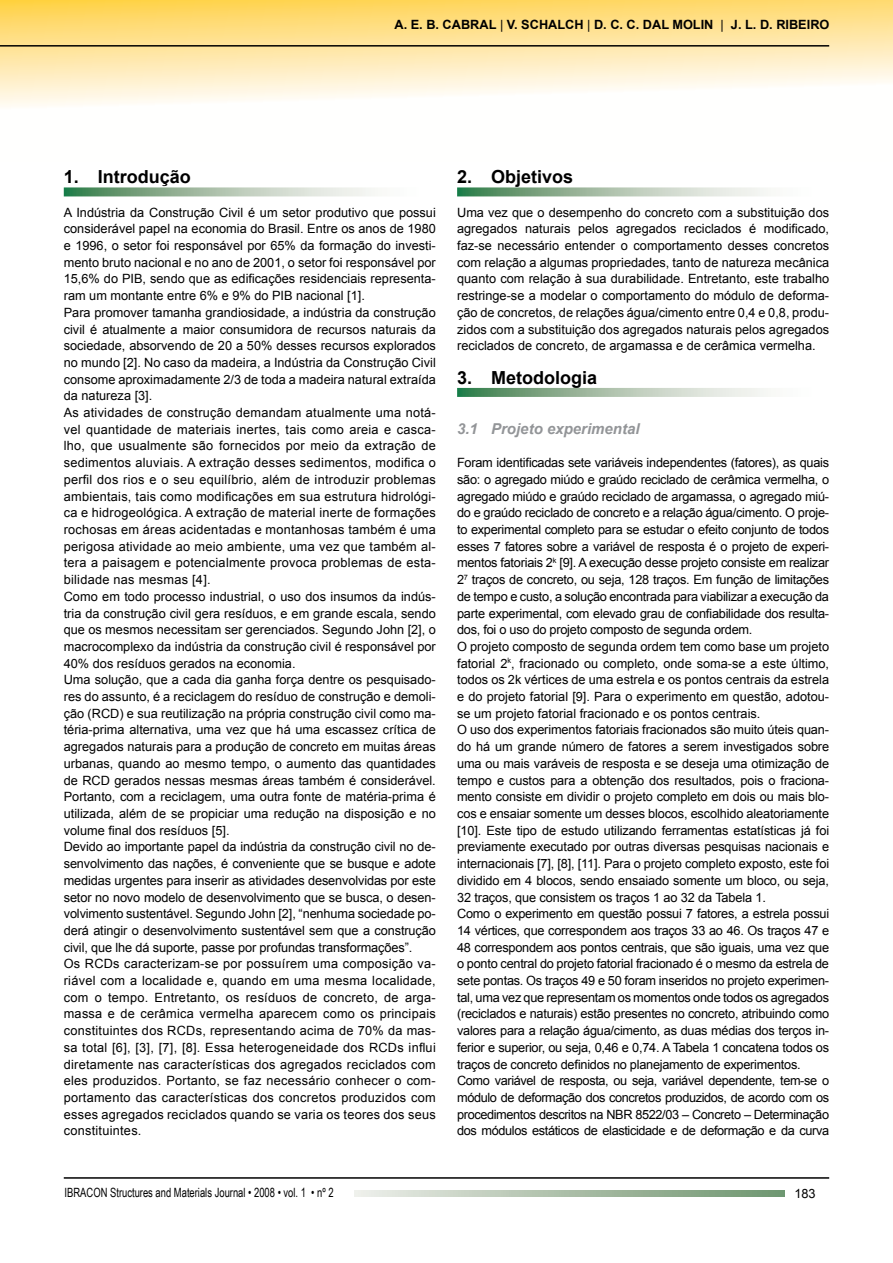
<style>
.page{position:relative;width:893px;height:1263px;background:#fff}
.page>*{position:absolute;margin:0;border:0;box-sizing:border-box;transform-origin:0 0}
.t1{font:700 18px "Arial";color:#000}
.t2{font:italic 700 15px "Arial";color:#939598}
.t3{font:12.75px/16.6px "Arial";color:#000}
.t4{font:12.75px/16.6px "Arial";letter-spacing:-.02em;color:#000}
.t5{font:12.75px "Arial Narrow";color:#000;scale:.9 1}
.t6{font:700 12.75px "Arial";color:#000}
.s1{font-weight:400}
</style>
<div class="page">
<svg style="left:0;top:0;width:893px;height:107px"></svg>
<hr style="left:64px;top:1177px;width:765px;height:2px;background:#000">
<hr style="left:0;top:45px;width:829px;height:2px;background:#000">
<svg style="left:354px;top:1190px;width:431px;height:6px"></svg>
<svg style="left:64px;top:187px;width:311px;height:9px"></svg>
<svg style="left:457px;top:187px;width:311px;height:9px"></svg>
<svg style="left:457px;top:388px;width:311px;height:9px"></svg>
<p class="t6" style="left:394px;top:16px;width:436px">A. E. B. CABRAL <span class="s1">|</span> V. SCHALCH <span class="s1">|</span> D. C. C. DAL MOLIN <span class="s1">|</span> J. L. D. RIBEIRO</p>
<h1 class="t1" style="left:64px;top:165px;width:129px">1. Introdução</h1>
<p class="t3" style="left:64px;top:204px;width:374px">A Indústria da Construção Civil é um setor produtivo que possui considerável papel na economia do Brasil. Entre os anos de 1980 e 1996, o setor foi responsável por 65% da formação do investi&shy;mento bruto nacional e no ano de 2001, o setor foi responsável por 15,6% do PIB, sendo que as edificações residenciais representa&shy;ram um montante entre 6% e 9% do PIB nacional [1].<br>Para promover tamanha grandiosidade, a indústria da construção civil é atualmente a maior consumidora de recursos naturais da sociedade, absorvendo de 20 a 50% desses recursos explorados no mundo [2]. No caso da madeira, a Indústria da Construção Civil consome aproximadamente 2/3 de toda a madeira natural extraída da natureza [3].<br>As atividades de construção demandam atualmente uma notá&shy;vel quantidade de materiais inertes, tais como areia e casca&shy;lho, que usualmente são fornecidos por meio da extração de sedimentos aluviais. A extração desses sedimentos, modifica o perfil dos rios e o seu equilíbrio, além de introduzir problemas ambientais, tais como modificações em sua estrutura hidrológi&shy;ca e hidrogeológica. A extração de material inerte de formações rochosas em áreas acidentadas e montanhosas também é uma perigosa atividade ao meio ambiente, uma vez que também al&shy;tera a paisagem e potencialmente provoca problemas de esta&shy;bilidade nas mesmas [4].<br>Como em todo processo industrial, o uso dos insumos da indús&shy;tria da construção civil gera resíduos, e em grande escala, sendo que os mesmos necessitam ser gerenciados. Segundo John [2], o macrocomplexo da indústria da construção civil é responsável por 40% dos resíduos gerados na economia.<br>Uma solução, que a cada dia ganha força dentre os pesquisado&shy;res do assunto, é a reciclagem do resíduo de construção e demoli&shy;ção (RCD) e sua reutilização na própria construção civil como ma&shy;téria-prima alternativa, uma vez que há uma escassez crítica de agregados naturais para a produção de concreto em muitas áreas urbanas, quando ao mesmo tempo, o aumento das quantidades de RCD gerados nessas mesmas áreas também é considerável.<br>Portanto, com a reciclagem, uma outra fonte de matéria-prima é utilizada, além de se propiciar uma redução na disposição e no volume final dos resíduos [5].<br>Devido ao importante papel da indústria da construção civil no de&shy;senvolvimento das nações, é conveniente que se busque e adote medidas urgentes para inserir as atividades desenvolvidas por este setor no novo modelo de desenvolvimento que se busca, o desen&shy;volvimento sustentável. Segundo John [2], “nenhuma sociedade po&shy;derá atingir o desenvolvimento sustentável sem que a construção civil, que lhe dá suporte, passe por profundas transformações”.<br>Os RCDs caracterizam-se por possuírem uma composição va&shy;riável com a localidade e, quando em uma mesma localidade, com o tempo. Entretanto, os resíduos de concreto, de arga&shy;massa e de cerâmica vermelha aparecem como os principais constituintes dos RCDs, representando acima de 70% da mas&shy;sa total [6], [3], [7], [8]. Essa heterogeneidade dos RCDs influi diretamente nas características dos agregados reciclados com eles produzidos. Portanto, se faz necessário conhecer o com&shy;portamento das características dos concretos produzidos com esses agregados reciclados quando se varia os teores dos seus constituintes.</p>
<h1 class="t1" style="left:457px;top:165px;width:118px">2. Objetivos</h1>
<p class="t3" style="left:457px;top:204px;width:374px;text-align:justify">Uma vez que o desempenho do concreto com a substituição dos agregados naturais pelos agregados reciclados é modificado, faz-se necessário entender o comportamento desses concretos com relação a algumas propriedades, tanto de natureza mecânica quanto com relação à sua durabilidade. Entretanto, este trabalho restringe-se a modelar o comportamento do módulo de deforma&shy;ção de concretos, de relações água/cimento entre 0,4 e 0,8, produ&shy;zidos com a substituição dos agregados naturais pelos agregados reciclados de concreto, de argamassa e de cerâmica vermelha.</p>
<h1 class="t1" style="left:457px;top:365px;width:142px">3. Metodologia</h1>
<p class="t2" style="left:457px;top:419px;width:184px">3.1 Projeto experimental</p>
<p class="t4" style="left:457px;top:454px;width:374px">Foram identificadas sete variáveis independentes (fatores), as quais são: o agregado miúdo e graúdo reciclado de cerâmica vermelha, o agregado miúdo e graúdo reciclado de argamassa, o agregado miú&shy;do e graúdo reciclado de concreto e a relação água/cimento. O proje&shy;to experimental completo para se estudar o efeito conjunto de todos esses 7 fatores sobre a variável de resposta é o projeto de experi&shy;mentos fatoriais 2<sup>k</sup> [9]. A execução desse projeto consiste em realizar 2<sup>7</sup> traços de concreto, ou seja, 128 traços. Em função de limitações de tempo e custo, a solução encontrada para viabilizar a execução da parte experimental, com elevado grau de confiabilidade dos resulta&shy;dos, foi o uso do projeto composto de segunda ordem.<br>O projeto composto de segunda ordem tem como base um projeto fatorial 2<sup>k</sup>, fracionado ou completo, onde soma-se a este último, todos os 2k vértices de uma estrela e os pontos centrais da estrela e do projeto fatorial [9]. Para o experimento em questão, adotou&shy;se um projeto fatorial fracionado e os pontos centrais.<br>O uso dos experimentos fatoriais fracionados são muito úteis quan&shy;do há um grande número de fatores a serem investigados sobre uma ou mais varáveis de resposta e se deseja uma otimização de tempo e custos para a obtenção dos resultados, pois o fraciona&shy;mento consiste em dividir o projeto completo em dois ou mais blo&shy;cos e ensaiar somente um desses blocos, escolhido aleatoriamente [10]. Este tipo de estudo utilizando ferramentas estatísticas já foi previamente executado por outras diversas pesquisas nacionais e internacionais [7], [8], [11]. Para o projeto completo exposto, este foi dividido em 4 blocos, sendo ensaiado somente um bloco, ou seja, 32 traços, que consistem os traços 1 ao 32 da Tabela 1.<br>Como o experimento em questão possui 7 fatores, a estrela possui 14 vértices, que correspondem aos traços 33 ao 46. Os traços 47 e 48 correspondem aos pontos centrais, que são iguais, uma vez que o ponto central do projeto fatorial fracionado é o mesmo da estrela de sete pontas. Os traços 49 e 50 foram inseridos no projeto experimen&shy;tal, uma vez que representam os momentos onde todos os agregados (reciclados e naturais) estão presentes no concreto, atribuindo como valores para a relação água/cimento, as duas médias dos terços in&shy;ferior e superior, ou seja, 0,46 e 0,74. A Tabela 1 concatena todos os traços de concreto definidos no planejamento de experimentos.<br>Como variável de resposta, ou seja, variável dependente, tem-se o módulo de deformação dos concretos produzidos, de acordo com os procedimentos descritos na NBR 8522/03 – Concreto – Determinação dos módulos estáticos de elasticidade e de deformação e da curva</p>
<p class="t5" style="left:65px;top:1183px;width:300px">IBRACON Structures and Materials Journal • 2008 • vol. 1 • nº 2</p>
<p class="t3" style="left:794px;top:1185px;width:23px">183</p>
</div>
